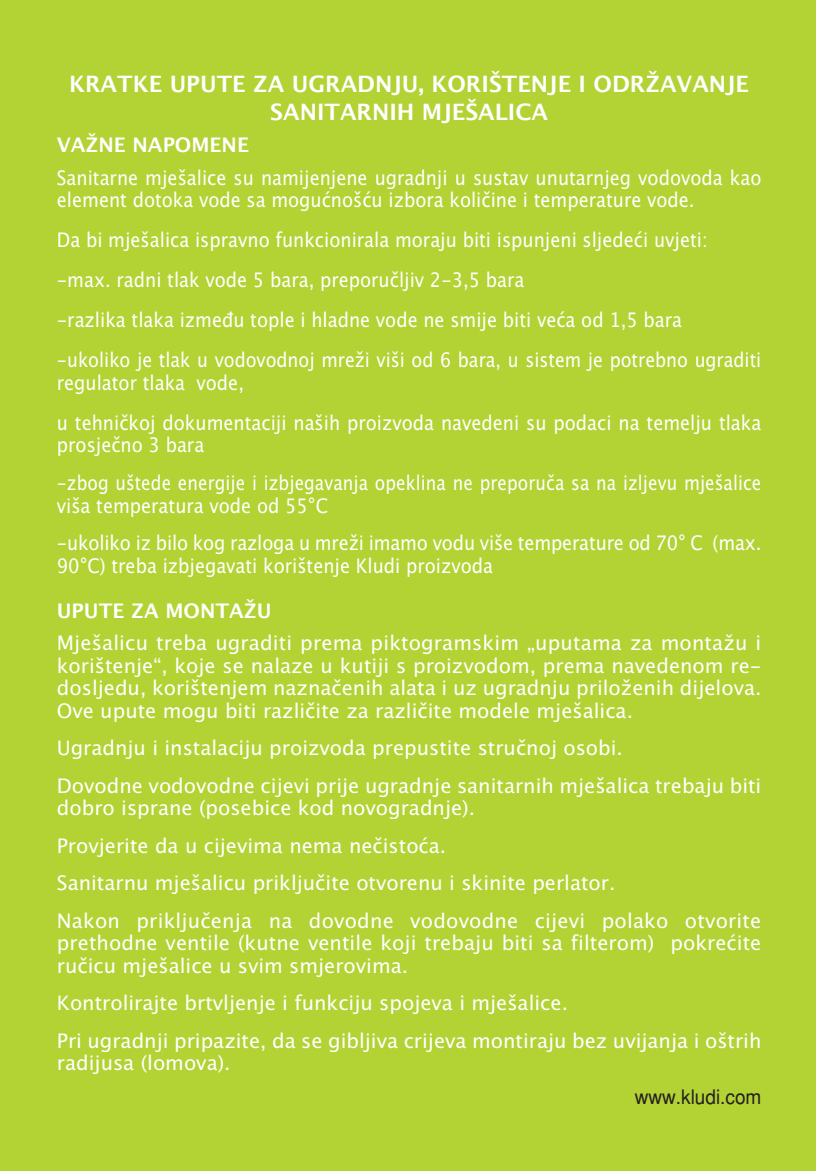
<style>
.page{position:relative;width:816px;height:1171px;background:#fff}
.page>*{position:absolute;margin:0;border:0;box-sizing:border-box;transform-origin:0 0}
.t1{font:700 22.5px/27.5px "Lucida Grande";color:#fff;text-align:center}
.t2{font:20px/37.5px "Lucida Grande";color:#fff}
.t3{font:20px/40px "Lucida Grande";color:#fff;scale:.9 1}
.t4{font:700 20px "Lucida Grande";color:#fff}
.t5{font:20px "Helvetica H Regular";color:#231f20;scale:.95 1}
</style>
<div class="page">
<div style="left:0;top:0;width:815px;height:1170px;background:#b3d234"></div>
<p class="t1" style="left:69px;top:71px;width:681px">KRATKE UPUTE ZA UGRADNJU, KORIŠTENJE I ODRŽAVANJE<br>SANITARNIH MJEŠALICA</p>
<p class="t4" style="left:57px;top:134px;width:193px">VAŽNE NAPOMENE</p>
<p class="t3" style="left:57px;top:167px;width:783px;line-height:22.5px">Sanitarne mješalice su namijenjene ugradnji u sustav unutarnjeg vodovoda kao element dotoka vode sa mogućnošću izbora količine i temperature vode.</p>
<p class="t3" style="left:57px;top:220px;width:783px">Da bi mješalica ispravno funkcionirala moraju biti ispunjeni sljedeći uvjeti: -max. radni tlak vode 5 bara, preporučljiv 2-3,5 bara<br>-razlika tlaka između tople i hladne vode ne smije biti veća od 1,5 bara<br>-ukoliko je tlak u vodovodnoj mreži viši od 6 bara, u sistem je potrebno ugraditi</p>
<p class="t3" style="left:57px;top:363px;width:783px">regulator tlaka vode,<br>u tehničkoj dokumentaciji naših proizvoda navedeni su podaci na temelju tlaka</p>
<p class="t3" style="left:57px;top:427px;width:783px;line-height:37.5px">prosječno 3 bara<br>-zbog uštede energije i izbjegavanja opeklina ne preporuča sa na izljevu mješalice</p>
<p class="t3" style="left:57px;top:487px;width:783px;line-height:37.5px">viša temperatura vode od 55°C<br>-ukoliko iz bilo kog razloga u mreži imamo vodu više temperature od 70° C (max.</p>
<p class="t3" style="left:57px;top:545px;width:486px">90°C) treba izbjegavati korištenje Kludi proizvoda</p>
<p class="t4" style="left:57px;top:599px;width:216px">UPUTE ZA MONTAŽU</p>
<p class="t2" style="left:57px;top:632px;width:705px;line-height:22.5px;text-align:justify">Mješalicu treba ugraditi prema piktogramskim „uputama za montažu i korištenje“, koje se nalaze u kutiji s proizvodom, prema navedenom re&shy;dosljedu, korištenjem naznačenih alata i uz ugradnju priloženih dijelova.<br>Ove upute mogu biti različite za različite modele mješalica.</p>
<p class="t2" style="left:57px;top:729px;width:705px">Ugradnju i instalaciju proizvoda prepustite stručnoj osobi.<br>Dovodne vodovodne cijevi prije ugradnje sanitarnih mješalica trebaju biti</p>
<p class="t2" style="left:57px;top:789px;width:705px">dobro isprane (posebice kod novogradnje).<br>Provjerite da u cijevima nema nečistoća.<br>Sanitarnu mješalicu priključite otvorenu i skinite perlator.<br>Nakon priključenja na dovodne vodovodne cijevi polako otvorite</p>
<p class="t2" style="left:57px;top:932px;width:705px;line-height:22.5px">prethodne ventile (kutne ventile koji trebaju biti sa filterom) pokrećite ručicu mješalice u svim smjerovima.</p>
<p class="t2" style="left:57px;top:984px;width:705px">Kontrolirajte brtvljenje i funkciju spojeva i mješalice.<br>Pri ugradnji pripazite, da se gibljiva crijeva montiraju bez uvijanja i oštrih</p>
<p class="t2" style="left:57px;top:1044px;width:175px">radijusa (lomova).</p>
<p class="t5" style="left:634px;top:1085px;width:135px">www.kludi.com</p>
</div>
